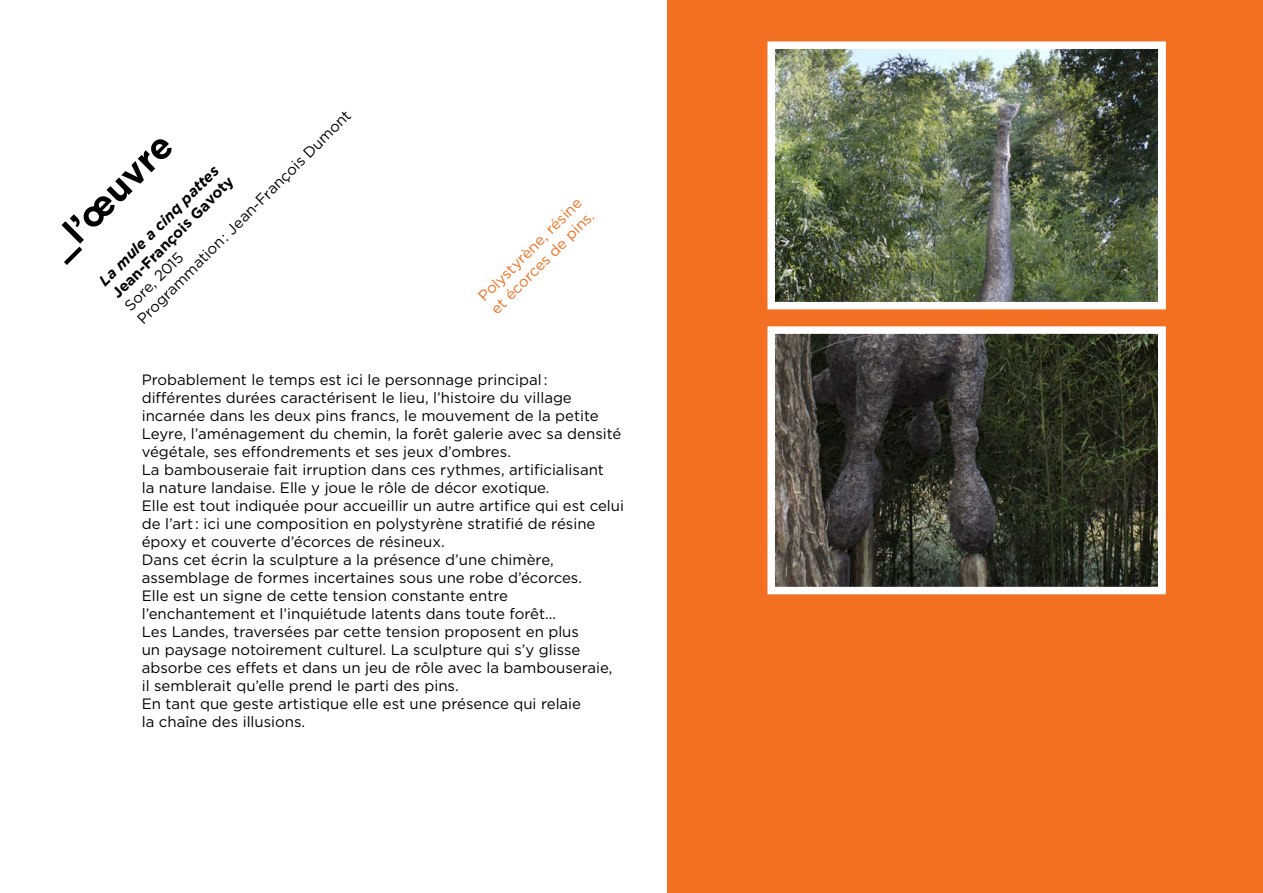
<style>
.page{position:relative;width:1263px;height:893px;background:#fff}
.page>*{position:absolute;margin:0;border:0;box-sizing:border-box;transform-origin:0 0}
.t1{font:700 36px "Gotham";color:#000}
.t2{font:15px/18px "Gotham";color:#000}
.t3{font:15px/18px "Gotham";color:#f36f21}
.t4{font:700 15px "Gotham";color:#000}
.t5{font:italic 700 15px "Gotham";color:#000}
</style>
<div class="page">
<div style="left:668px;top:0;width:595px;height:893px;background:#f36f21"></div>
<img style="left:776px;top:335px;width:381px;height:250px">
<div style="left:767px;top:326px;width:399px;height:268px;border:8px solid #fff"></div>
<img style="left:776px;top:50px;width:381px;height:250px">
<div style="left:767px;top:41px;width:399px;height:268px;border:8px solid #fff"></div>
<p class="t2" style="left:120px;top:302px;width:296px;rotate:-45deg">Sore, 2015<br>Programmation : Jean-François Dumont</p>
<h1 class="t1" style="left:37px;top:235px;width:161px;rotate:-45deg">_l’œuvre</h1>
<p class="t5" style="left:94px;top:276px;width:164px;rotate:-45deg">La mule a cinq pattes</p>
<p class="t4" style="left:107px;top:289px;width:167px;rotate:-45deg">Jean-François Gavoty</p>
<p class="t3" style="left:474px;top:292px;width:141px;rotate:-45deg">Polystyrène, résine et écorces de pins.</p>
<p class="t2" style="left:142px;top:370px;width:484px">Probablement le temps est ici le personnage principal : différentes durées caractérisent le lieu, l’histoire du village incarnée dans les deux pins francs, le mouvement de la petite Leyre, l’aménagement du chemin, la forêt galerie avec sa densité végétale, ses effondrements et ses jeux d’ombres.<br>La bambouseraie fait irruption dans ces rythmes, artificialisant<br>la nature landaise. Elle y joue le rôle de décor exotique.<br>Elle est tout indiquée pour accueillir un autre artifice qui est celui de l’art : ici une composition en polystyrène stratifié de résine époxy et couverte d’écorces de résineux.<br>Dans cet écrin la sculpture a la présence d’une chimère, assemblage de formes incertaines sous une robe d’écorces.<br>Elle est un signe de cette tension constante entre l’enchantement et l’inquiétude latents dans toute forêt...<br>Les Landes, traversées par cette tension proposent en plus<br>un paysage notoirement culturel. La sculpture qui s’y glisse absorbe ces effets et dans un jeu de rôle avec la bambouseraie, il semblerait qu’elle prend le parti des pins.<br>En tant que geste artistique elle est une présence qui relaie<br>la chaîne des illusions.</p>
</div>
